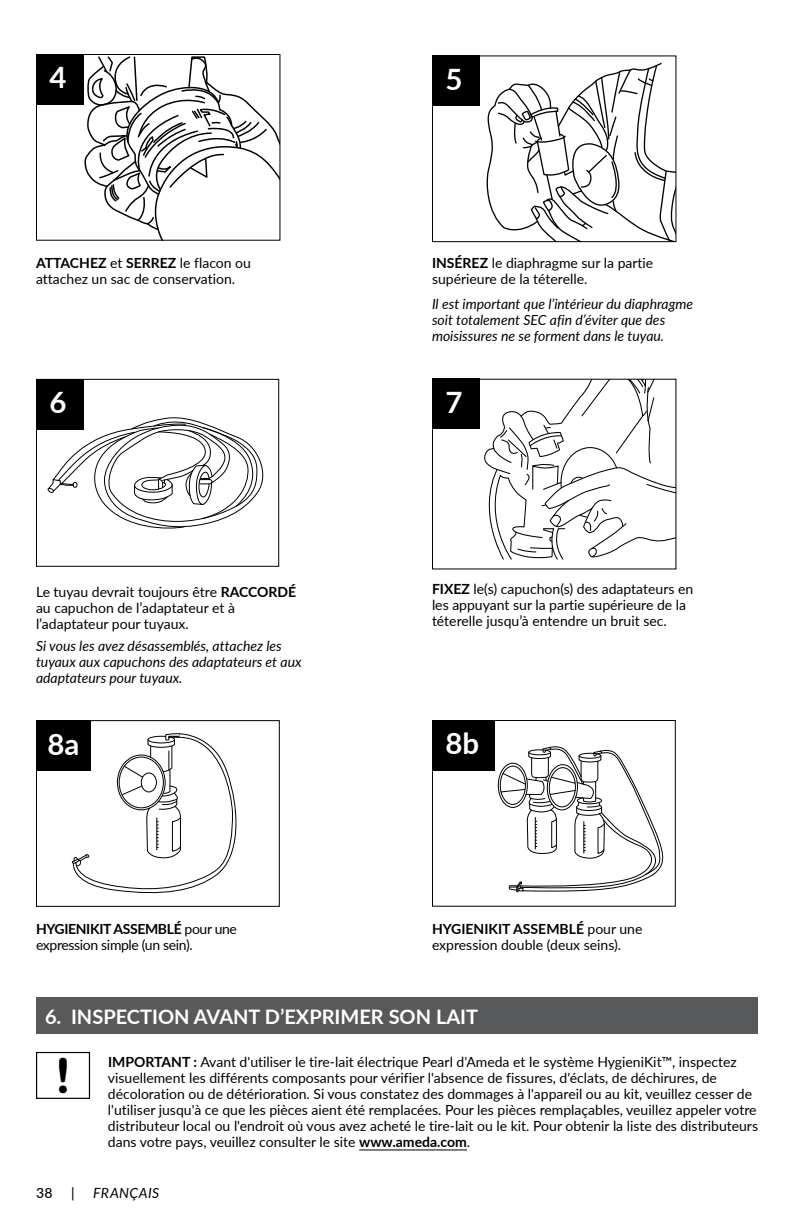
<style>
.page{position:relative;width:792px;height:1224px;background:#fff}
.page>*{position:absolute;margin:0;border:0;box-sizing:border-box;transform-origin:0 0}
.t1{font:700 48px "Helvetica Rounded";color:#000}
.t2{font:700 29.4px "Lato";color:#fff}
.t3{font:700 20px "Lato";color:#fff}
.t4{font:14px/16px "Lato";color:#000}
.t5{font:italic 14px/16px "Lato";color:#000}
.t6{font:14px/16px "Lato";letter-spacing:-.025em;color:#000}
.t7{font:italic 14px "Lato";letter-spacing:.03em;color:#000}
.t8{font:500 14px "Lato";color:#000}
.s1{font-weight:700}
</style>
<div class="page">
<div style="left:498px;top:763px;width:30px;height:45px;border:1px solid #000;border-radius:50%"></div>
<svg style="left:500px;top:746px;width:164px;height:147px"></svg>
<div style="left:432px;top:720px;width:244px;height:187px;border:1px solid #000"></div>
<div style="left:36px;top:720px;width:244px;height:187px;border:1px solid #000"></div>
<svg style="left:484px;top:381px;width:190px;height:179px"></svg>
<svg style="left:71px;top:733px;width:166px;height:161px"></svg>
<svg style="left:486px;top:62px;width:188px;height:178px"></svg>
<div style="left:432px;top:55px;width:244px;height:187px;border:1px solid #000"></div>
<div style="left:36px;top:720px;width:54px;height:51px;background:#000"></div>
<div style="left:432px;top:720px;width:62px;height:50px;background:#000"></div>
<svg style="left:46px;top:417px;width:218px;height:112px"></svg>
<div style="left:36px;top:379px;width:243px;height:188px;border:1px solid #000"></div>
<div style="left:432px;top:379px;width:48px;height:50px;background:#000"></div>
<div style="left:36px;top:379px;width:48px;height:50px;background:#000"></div>
<svg style="left:85px;top:56px;width:193px;height:183px"></svg>
<div style="left:36px;top:54px;width:244px;height:187px;border:1px solid #000"></div>
<div style="left:36px;top:54px;width:48px;height:50px;background:#000"></div>
<div style="left:432px;top:55px;width:48px;height:51px;background:#000"></div>
<div style="left:36px;top:1052px;width:54px;height:47px;border:1px solid #000"></div>
<div style="left:36px;top:998px;width:721px;height:36px;background:#58595b"></div>
<hr style="left:359px;top:1150px;width:108px;height:1px;background:#000">
<h2 class="t2" style="left:50px;top:56px;width:19px">4</h2>
<h2 class="t2" style="left:446px;top:57px;width:19px">5</h2>
<p class="t4" style="left:36px;top:255px;width:216px"><span class="s1">ATTACHEZ</span> et <span class="s1">SERREZ</span> le flacon ou attachez un sac de conservation.</p>
<p class="t4" style="left:432px;top:255px;width:223px"><span class="s1">INSÉREZ</span> le diaphragme sur la partie supérieure de la téterelle.</p>
<p class="t5" style="left:432px;top:296px;width:263px">Il est important que l’intérieur du diaphragme soit totalement SEC afin d’éviter que des moisissures ne se forment dans le tuyau.</p>
<h2 class="t2" style="left:50px;top:381px;width:19px">6</h2>
<h2 class="t2" style="left:446px;top:381px;width:19px">7</h2>
<p class="t4" style="left:36px;top:583px;width:262px">Le tuyau devrait toujours être <span class="s1">RACCORDÉ </span>au capuchon de l’adaptateur et à l’adaptateur pour tuyaux.</p>
<p class="t5" style="left:36px;top:637px;width:267px">Si vous les avez désassemblés, attachez les tuyaux aux capuchons des adaptateurs et aux adaptateurs pour tuyaux.</p>
<p class="t4" style="left:432px;top:580px;width:263px"><span class="s1">FIXEZ</span> le(s) capuchon(s) des adaptateurs en les appuyant sur la partie supérieure de la téterelle jusqu’à entendre un bruit sec.</p>
<h2 class="t2" style="left:48px;top:722px;width:33px">8a</h2>
<h2 class="t2" style="left:446px;top:722px;width:35px">8b</h2>
<p class="t6" style="left:36px;top:920px;width:203px"><span class="s1">HYGIENIKIT ASSEMBLÉ</span> pour une expression simple (un sein).</p>
<p class="t4" style="left:432px;top:920px;width:212px"><span class="s1">HYGIENIKIT ASSEMBLÉ</span> pour une expression double (deux seins).</p>
<h3 class="t3" style="left:45px;top:1002px;width:435px">6. INSPECTION AVANT D’EXPRIMER SON LAIT</h3>
<p class="t4" style="left:108px;top:1053px;width:652px"><span class="s1">IMPORTANT :</span> Avant d'utiliser le tire-lait électrique Pearl d'Ameda et le système HygieniKit™, inspectez visuellement les différents composants pour vérifier l'absence de fissures, d'éclats, de déchirures, de décoloration ou de détérioration. Si vous constatez des dommages à l'appareil ou au kit, veuillez cesser de l'utiliser jusqu'à ce que les pièces aient été remplacées. Pour les pièces remplaçables, veuillez appeler votre distributeur local ou l'endroit où vous avez acheté le tire-lait ou le kit. Pour obtenir la liste des distributeurs dans votre pays, veuillez consulter le site <span class="s1">www.ameda.com</span>.</p>
<h1 class="t1" style="left:55px;top:1047px;width:17px">!</h1>
<p class="t8" style="left:36px;top:1183px;width:18px">38</p>
<p class="t8" style="left:71px;top:1183px;width:5px">|</p>
<p class="t7" style="left:93px;top:1183px;width:68px">FRANÇAIS</p>
</div>
